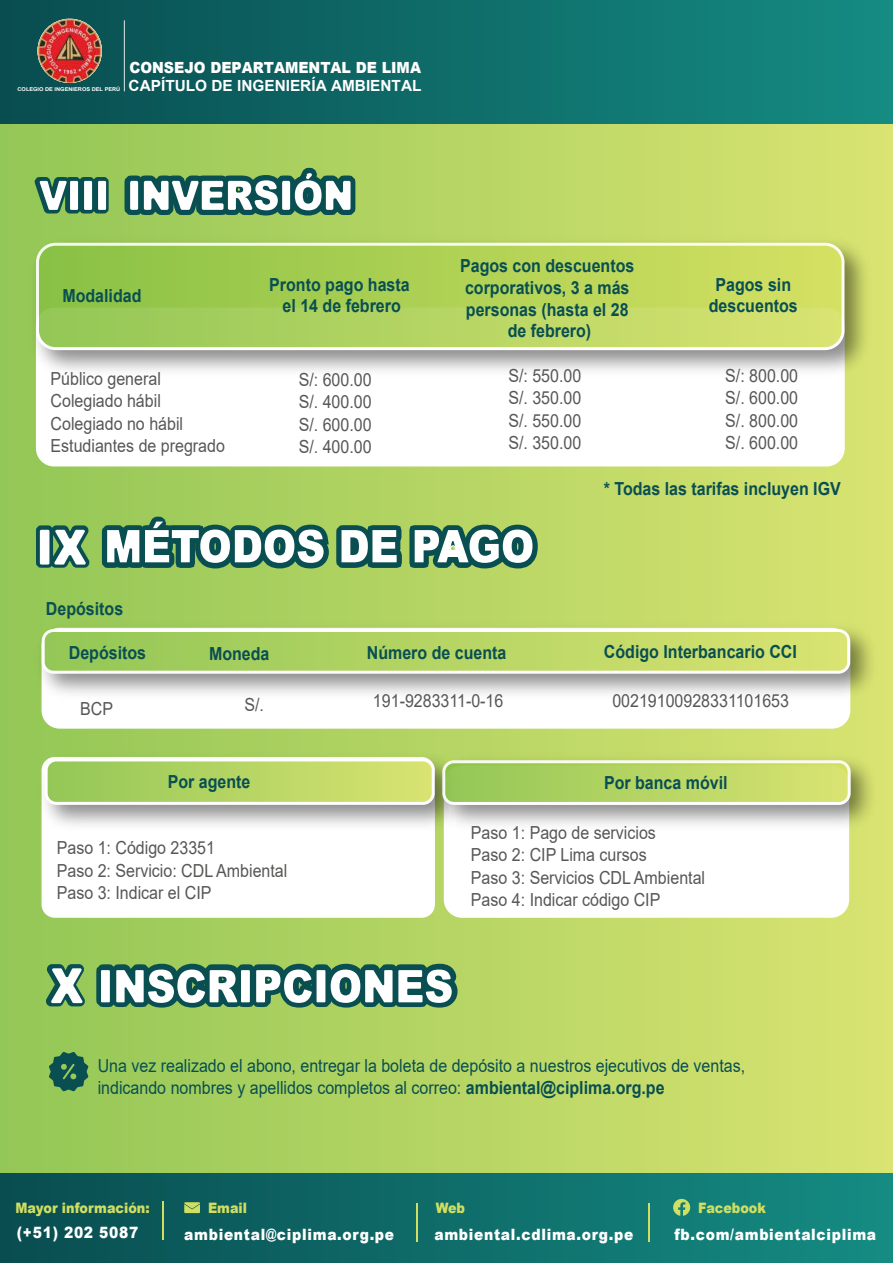
<style>
.page{position:relative;width:893px;height:1263px;background:#fff}
.page>*{position:absolute;margin:0;border:0;box-sizing:border-box;transform-origin:0 0}
.t1{font:18px/22.5px "Arial";color:#575756;scale:.89 1}
.t2{font:700 18px/21.6px "Arial";color:#094f52;text-align:center;scale:.89 1}
.t3{font:18px/21.6px "Arial";color:#094f52;scale:.89 1}
.t4{font:900 15.6px "Arial";letter-spacing:.05em;color:#fff;scale:.89 1}
.t5{font:700 15.3px "Arial";color:#fff}
.t6{font:900 15.3px "Arial";color:#fff;scale:.92 1}
.t7{font:900 14.4px "Arial";color:#d1df60;scale:.89 1}
.t8{font:700 5.25px "Arial";color:#fff;scale:1.07 1}
.s1{font-weight:700}
</style>
<div class="page">
<div style="left:0;top:121px;width:893px;height:1052px;background:linear-gradient(to right,#91c656,#d9e372)"></div>
<div style="left:65px;top:177px;width:16px;height:36px;border:8px solid #094f52"></div>
<div style="left:79px;top:177px;width:16px;height:36px;border:8px solid #094f52"></div>
<div style="left:93px;top:177px;width:16px;height:36px;border:8px solid #094f52"></div>
<div style="left:36px;top:525px;width:17px;height:43px;border:8px solid #094f52;border-radius:2px"></div>
<div style="left:444px;top:765px;width:405px;height:153px;background:#fff;border-radius:18px"></div>
<div style="left:36px;top:308px;width:809px;height:158px;background:#fff;border-radius:18px"></div>
<div style="left:0;top:0;width:893px;height:123px;background:linear-gradient(to right,#094d50,#158b82)"></div>
<div style="left:0;top:1173px;width:892px;height:90px;background:linear-gradient(to right,#0a4d50,#158c82)"></div>
<svg style="left:673px;top:1199px;width:17px;height:17px"></svg>
<svg style="left:184px;top:1202px;width:16px;height:11px"></svg>
<hr style="left:163px;top:1201px;width:1px;height:39px;background:#d1df60">
<hr style="left:417px;top:1203px;width:1px;height:39px;background:#d1df60">
<hr style="left:649px;top:1203px;width:1px;height:39px;background:#d1df60">
<img style="left:38px;top:19px;width:64px;height:64px">
<hr style="left:124px;top:20px;width:1px;height:71px;background:#fff">
<img style="left:24px;top:231px;width:854px;height:152px">
<div style="left:38px;top:244px;width:805px;height:105px;background:linear-gradient(to right,#88c144,#d7e269);border-radius:18px"></div>
<div style="left:36px;top:243px;width:808px;height:107px;border:3px solid #fff;border-radius:18px"></div>
<div style="left:42px;top:628px;width:808px;height:101px;background:#fff;border-radius:18px"></div>
<img style="left:30px;top:617px;width:853px;height:90px">
<div style="left:43px;top:630px;width:806px;height:42px;background:#ccde6c;border-radius:10px"></div>
<div style="left:42px;top:629px;width:808px;height:45px;border:3px solid #fff;border-radius:10px"></div>
<div style="left:42px;top:757px;width:393px;height:161px;background:#fff;border-radius:13px"></div>
<img style="left:33px;top:746px;width:397px;height:92px">
<div style="left:46px;top:760px;width:387px;height:43px;background:linear-gradient(to right,#93c757,#d9e371);border-radius:10px"></div>
<div style="left:45px;top:758px;width:390px;height:47px;border:3px solid #fff;border-radius:10px"></div>
<img style="left:430px;top:748px;width:454px;height:90px">
<svg style="left:444px;top:762px;width:405px;height:41px;background:#b8d664"></svg>
<div style="left:442px;top:760px;width:409px;height:45px;border:3px solid #fff;border-radius:10px"></div>
<div style="left:125px;top:176px;width:18px;height:39px;border:10px solid #094f52;border-radius:2px"></div>
<div style="left:130px;top:181px;width:8px;height:29px;background:#fff;border-radius:2px"></div>
<svg style="left:133px;top:159px;width:228px;height:65px"></svg>
<div style="left:96px;top:964px;width:20px;height:43px;border:10px solid #094f52;border-radius:2px"></div>
<div style="left:101px;top:970px;width:9px;height:32px;background:#fff"></div>
<svg style="left:106px;top:955px;width:360px;height:61px"></svg>
<svg style="left:49px;top:1052px;width:40px;height:39px;background:#377653"></svg>
<svg style="left:29px;top:172px;width:44px;height:47px"></svg>
<div style="left:70px;top:181px;width:8px;height:29px;background:#fff"></div>
<div style="left:84px;top:181px;width:8px;height:29px;background:#fff"></div>
<div style="left:98px;top:181px;width:8px;height:29px;background:#fff"></div>
<div style="left:40px;top:530px;width:9px;height:35px;background:#fff;border-radius:2px"></div>
<svg style="left:45px;top:252px;width:501px;height:527px"></svg>
<svg style="left:40px;top:958px;width:52px;height:54px"></svg>
<p class="t6" style="left:129px;top:56px;width:318px">CONSEJO DEPARTAMENTAL DE LIMA</p>
<p class="t8" style="left:18px;top:86px;width:98px">COLEGIO DE INGENIEROS DEL PERÚ</p>
<p class="t5" style="left:129px;top:75px;width:294px">CAPÍTULO DE INGENIERÍA AMBIENTAL</p>
<p class="t2" style="left:62px;top:286px;width:90px">Modalidad</p>
<p class="t1" style="left:51px;top:367px;width:197px">Público general<br>Colegiado hábil<br>Colegiado no hábil<br>Estudiantes de pregrado</p>
<p class="t2" style="left:269px;top:274px;width:159px">Pronto pago hasta el 14 de febrero</p>
<p class="t1" style="left:299px;top:368px;width:83px;text-align:justify">S/: 600.00<br>S/. 400.00<br>S/. 600.00<br>S/. 400.00</p>
<p class="t2" style="left:46px;top:598px;width:88px">Depósitos</p>
<p class="t2" style="left:460px;top:255px;width:197px">Pagos con descuentos corporativos, 3 a más personas (hasta el 28 de febrero)</p>
<p class="t1" style="left:508px;top:364px;width:83px;text-align:justify">S/: 550.00<br>S/. 350.00<br>S/. 550.00<br>S/. 350.00</p>
<p class="t2" style="left:709px;top:274px;width:101px">Pagos sin descuentos</p>
<p class="t1" style="left:725px;top:364px;width:83px;text-align:justify">S/: 800.00<br>S/. 600.00<br>S/. 800.00<br>S/. 600.00</p>
<p class="t2" style="left:604px;top:478px;width:268px">* Todas las tarifas incluyen IGV</p>
<p class="t2" style="left:69px;top:642px;width:88px">Depósitos</p>
<p class="t2" style="left:209px;top:643px;width:69px">Moneda</p>
<p class="t2" style="left:367px;top:642px;width:158px">Número de cuenta</p>
<p class="t2" style="left:604px;top:641px;width:218px">Código Interbancario CCI</p>
<p class="t1" style="left:244px;top:693px;width:23px">S/.</p>
<p class="t1" style="left:373px;top:689px;width:148px">191-9283311-0-16</p>
<p class="t1" style="left:612px;top:689px;width:200px">00219100928331101653</p>
<p class="t1" style="left:80px;top:697px;width:38px">BCP</p>
<p class="t2" style="left:168px;top:771px;width:94px">Por agente</p>
<p class="t2" style="left:604px;top:772px;width:140px">Por banca móvil</p>
<p class="t1" style="left:471px;top:821px;width:265px">Paso 1: Pago de servicios<br>Paso 2: CIP Lima cursos<br>Paso 3: Servicios CDL Ambiental<br>Paso 4: Indicar código CIP</p>
<p class="t1" style="left:57px;top:836px;width:261px">Paso 1: Código 23351<br>Paso 2: Servicio: CDL Ambiental<br>Paso 3: Indicar el CIP</p>
<p class="t3" style="left:98px;top:1055px;width:729px">Una vez realizado el abono, entregar la boleta de depósito a nuestros ejecutivos de ventas, indicando nombres y apellidos completos al correo: <span class="s1">ambiental@ciplima.org.pe</span></p>
<p class="t7" style="left:15px;top:1197px;width:152px">Mayor información:</p>
<p class="t7" style="left:208px;top:1197px;width:45px">Email</p>
<p class="t7" style="left:436px;top:1197px;width:34px">Web</p>
<p class="t7" style="left:698px;top:1197px;width:78px">Facebook</p>
<p class="t4" style="left:17px;top:1221px;width:138px">(+51) 202 5087</p>
<p class="t4" style="left:184px;top:1223px;width:237px">ambiental@ciplima.org.pe</p>
<p class="t4" style="left:434px;top:1223px;width:225px">ambiental.cdlima.org.pe</p>
<p class="t4" style="left:674px;top:1223px;width:228px">fb.com/ambientalciplima</p>
</div>
